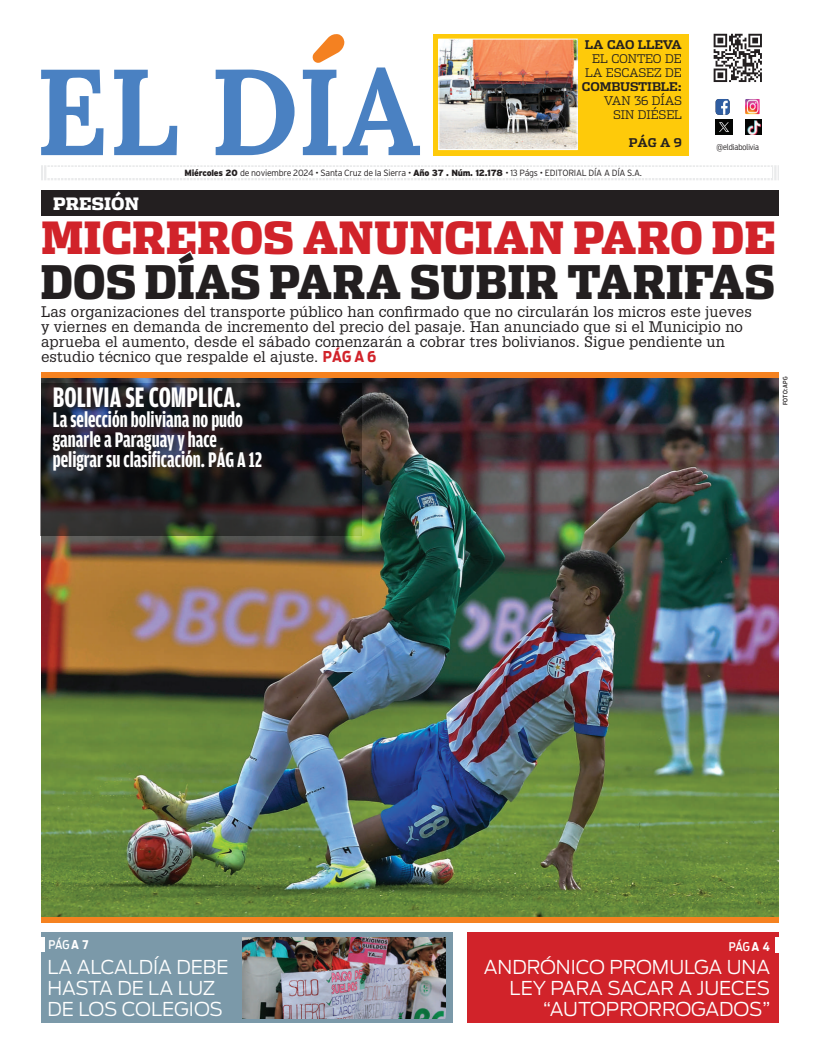
<style>
.page{position:relative;width:820px;height:1056px;background:#fff}
.page>*{position:absolute;margin:0;border:0;box-sizing:border-box;transform-origin:0 0}
.t1{font:900 46px "Dispatch Cond";color:#231f20}
.t2{font:900 44.2px "Dispatch Cond";color:#d1232a;scale:1.05 1}
.t3{font:700 30px "Amplitude Comp";color:#fff;scale:.95 1}
.t4{font:700 22.5px/20px "Amplitude Comp";color:#fff;scale:.95 1}
.t5{font:300 19px/21px "Antenna";color:#fff;text-align:right}
.t6{font:900 17px "Dispatch";color:#fff;scale:.95 1}
.t7{font:15px/15.1px "Glypha";letter-spacing:.01em;color:#231f20}
.t8{font:300 12px/14px "Dispatch";letter-spacing:-.01em;color:#231f20;text-align:center}
.t9{font:700 12px "Dispatch";letter-spacing:-.01em;color:#231f20}
.t10{font:500 12px "Antenna Cond";letter-spacing:-.02em;color:#fff}
.t11{font:300 9px "Interstate";letter-spacing:-.03em;color:#231f20}
.t12{font:300 8px "Antenna Cond";color:#231f20}
.t13{font:500 6px "Antenna Cond";letter-spacing:.015em;color:#231f20}
.s1{font-weight:900}
.s2{font-family:"Antenna Cond";font-weight:700;color:#d1232a}
.s3{font-weight:700}
</style>
<div class="page">
<div style="left:41px;top:190px;width:737px;height:26px;background:#231f20"></div>
<img style="left:41px;top:377px;width:737px;height:540px">
<div style="left:41px;top:917px;width:737px;height:5px;background:#f58220"></div>
<div style="left:41px;top:372px;width:737px;height:5px;background:#f58220"></div>
<img style="left:41px;top:384px;width:320px;height:151px">
<div style="left:51px;top:385px;width:219px;height:94px;background:#231f20;opacity:.8"></div>
<div style="left:467px;top:932px;width:311px;height:91px;background:#d1232a"></div>
<div style="left:774px;top:937px;width:8px;height:15px;background:#fff"></div>
<div style="left:41px;top:932px;width:411px;height:91px;background:#7b99a9"></div>
<div style="left:37px;top:937px;width:8px;height:14px;background:#fff"></div>
<img style="left:242px;top:937px;width:203px;height:81px">
<svg style="left:41px;top:165px;width:736px;height:15px"></svg>
<div style="left:48px;top:168px;width:724px;height:10px;background:#fff"></div>
<svg style="left:713px;top:34px;width:48px;height:48px"></svg>
<div style="left:432px;top:34px;width:256px;height:121px;background:#feca0a"></div>
<img style="left:440px;top:41px;width:135px;height:107px">
<div style="left:438px;top:39px;width:139px;height:111px;border:1px solid #fff"></div>
<svg style="left:41px;top:70px;width:62px;height:85px"></svg>
<svg style="left:114px;top:70px;width:63px;height:85px"></svg>
<svg style="left:215px;top:70px;width:79px;height:85px"></svg>
<svg style="left:303px;top:34px;width:117px;height:121px"></svg>
<img style="left:745px;top:119px;width:16px;height:16px">
<img style="left:715px;top:120px;width:16px;height:15px">
<img style="left:745px;top:99px;width:14px;height:15px">
<img style="left:715px;top:99px;width:14px;height:16px">
<p class="t9" style="left:584px;top:36px;width:98px">LA CAO LLEVA</p>
<p class="t8" style="left:585px;top:51px;width:98px">EL CONTEO DE<br>LA ESCASEZ DE</p>
<p class="t9" style="left:581px;top:78px;width:101px">COMBUSTIBLE:</p>
<p class="t8" style="left:603px;top:93px;width:79px;text-align:right">VAN 36 DÍAS<br>SIN DIÉSEL</p>
<p class="t9" style="left:628px;top:134px;width:54px">pÁg A 9</p>
<p class="t11" style="left:184px;top:168px;width:458px"><span class="s1">Miércoles 20</span> de noviembre 2024 • Santa Cruz de la Sierra • <span class="s1">Año 37 . Núm. 12.178</span> • 13 Págs • EDITORIAL DÍA A DÍA S.A.</p>
<p class="t12" style="left:716px;top:143px;width:44px">@eldiabolivia</p>
<p class="t6" style="left:53px;top:191px;width:92px">PRESIÓN</p>
<h2 class="t2" style="left:41px;top:209px;width:701px">MICREROS ANUNCIAN PARO DE</h2>
<h1 class="t1" style="left:41px;top:252px;width:735px">DOS DÍAS PARA SUBIR TARIFAS</h1>
<p class="t7" style="left:41px;top:303px;width:712px">Las organizaciones del transporte público han confirmado que no circularán los micros este jueves y viernes en demanda de incremento del precio del pasaje. Han anunciado que si el Municipio no aprueba el aumento, desde el sábado comenzarán a cobrar tres bolivianos. Sigue pendiente un estudio técnico que respalde el ajuste. <span class="s2">PÁG A 6</span></p>
<h3 class="t3" style="left:53px;top:381px;width:199px">BOLIVIA SE COMPLICA.</h3>
<h3 class="t4" style="left:53px;top:410px;width:222px">La selección boliviana no pudo ganarle a Paraguay y hace peligrar su clasificación. PÁG A 12</h3>
<p class="t13" style="left:781px;top:405px;width:29px;rotate:-90deg">FOTO: apg</p>
<p class="t10" style="left:48px;top:937px;width:41px">PÁG <span class="s3">A 7</span></p>
<p class="t5" style="left:47px;top:956px;width:182px;text-align:left">LA ALCALDÍA DEBE<br>HASTA DE LA LUZ<br>DE LOS COLEGIOS</p>
<p class="t10" style="left:728px;top:939px;width:42px">PÁG <span class="s3">A 4</span></p>
<p class="t5" style="left:483px;top:956px;width:288px">ANDRÓNICO PROMULGA UNA<br>LEY PARA SACAR A JUECES “AUTOPRORROGADOS”</p>
</div>
